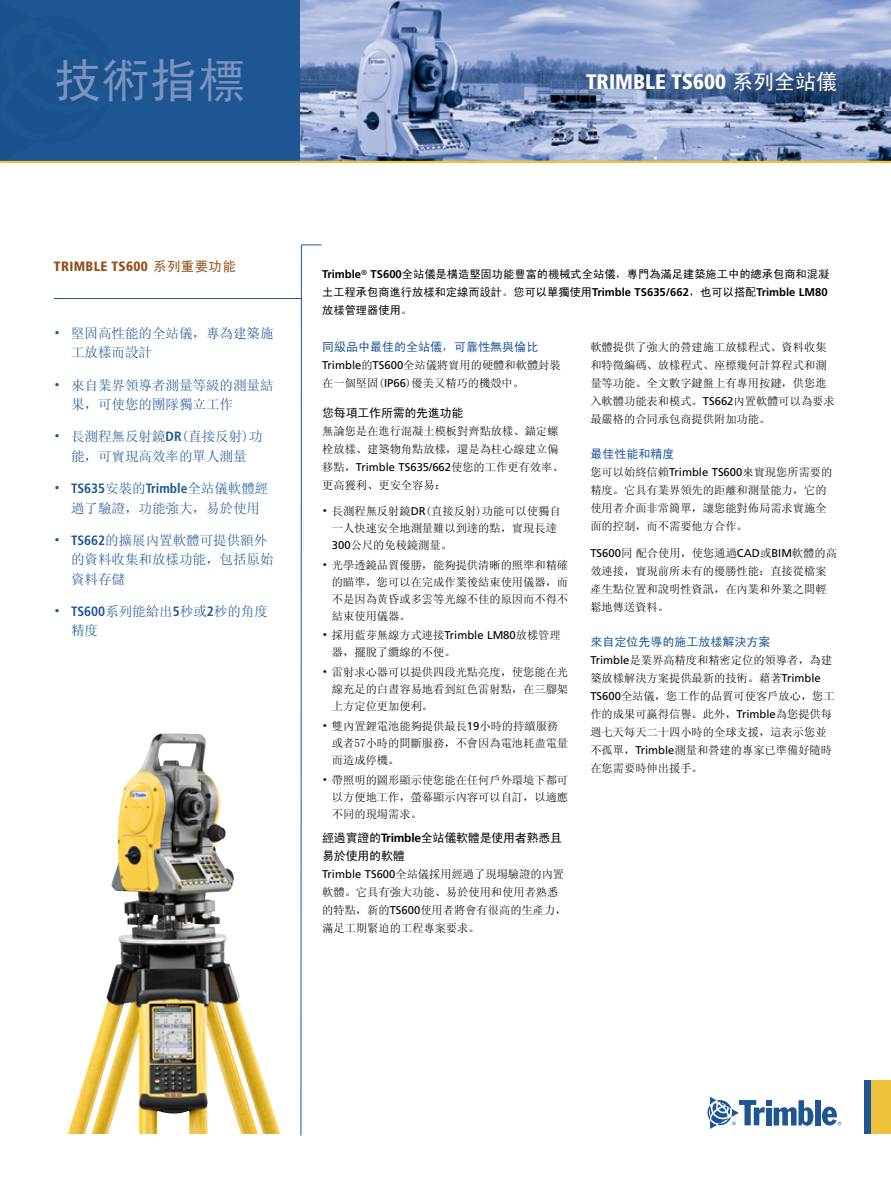
<style>
.page{position:relative;width:891px;height:1188px;background:#fff}
.page>*{position:absolute;margin:0;border:0;box-sizing:border-box;transform-origin:0 0}
.t1{font:48px "Sim Hei";color:#7d92be}
.t2{font:900 condensed 21px "Frutiger LT Std";color:#fff}
.t3{font:13.5px/19.5px "Sim Sun";color:#1d5693}
.t4{font:700 condensed 13.5px "Frutiger LT Std";color:#1d5693}
.t5{font:900 condensed 13.5px "Frutiger LT Std";letter-spacing:.025em;color:#944e1c}
.t6{font:12px/18px "Sim Hei";letter-spacing:-.02em;color:#000}
.t7{font:12px "Sim Hei";color:#1d5693}
.t8{font:11.25px/18px "Sim Sun";color:#000}
.t9{font:11.25px/18px "Sim Hei";color:#000}
.t10{font:11.25px "Frutiger LT Std";color:#000}
.s1{font-family:"Sim Hei";font-weight:400;font-stretch:normal}
.s2{font-family:"Frutiger LT Std";font-weight:700;font-stretch:condensed}
.s3{font-family:"Sim Sun";font-weight:400;font-stretch:normal}
.s4{font-family:"Frutiger LT Std";font-weight:700}
.s5{font-family:"Frutiger LT Std"}
.s6{font-family:"Sim Sun"}
</style>
<div class="page">
<div style="left:0;top:0;width:301px;height:161px;background:#1d5693"></div>
<svg style="left:300px;top:244px;width:22px;height:892px"></svg>
<hr style="left:54px;top:298px;width:247px;height:1px;background:#1d5693">
<div style="left:815px;top:1100px;width:5px;height:26px;background:#1d5693"></div>
<svg style="left:822px;top:1107px;width:19px;height:18px"></svg>
<svg style="left:708px;top:1097px;width:105px;height:32px"></svg>
<div style="left:864px;top:1080px;width:27px;height:54px;background:#efc33b"></div>
<div style="left:864px;top:1080px;width:7px;height:54px;background:#1d5693"></div>
<img style="left:68px;top:734px;width:212px;height:400px">
<img style="left:301px;top:0;width:590px;height:161px">
<hr style="left:0;top:161px;width:891px;height:2px;background:#efc33b">
<h1 class="t1" style="left:54px;top:56px;width:194px">技術指標</h1>
<h2 class="t2" style="left:586px;top:69px;width:252px">TRIMBLE TS600 <span class="s1">系列全站儀</span></h2>
<p class="t5" style="left:54px;top:258px;width:183px">TRIMBLE TS600 <span class="s1">系列重要功能</span></p>
<p class="t3" style="left:71px;top:323px;width:204px;text-indent:-17px">• 堅固高性能的全站儀，專為建築施工放樣而設計</p>
<p class="t3" style="left:71px;top:375px;width:204px;text-indent:-17px">• 來自業界領導者測量等級的測量結果，可使您的團隊獨立工作</p>
<p class="t3" style="left:54px;top:427px;width:210px;text-align:center">• 長測程無反射鏡<span class="s2">DR</span>(直接反射)功能，可實現高效率的單人測量</p>
<p class="t4" style="left:54px;top:480px;width:216px"><span class="s3">•</span> TS635<span class="s3">安裝的</span>Trimble<span class="s3">全站儀軟體經</span></p>
<p class="t3" style="left:71px;top:498px;width:191px">過了驗證，功能強大，易於使用</p>
<p class="t3" style="left:71px;top:530px;width:204px;text-indent:-17px">• <span class="s2">TS662</span>的擴展內置軟體可提供額外的資料收集和放樣功能，包括原始資料存儲</p>
<p class="t3" style="left:71px;top:601px;width:198px;text-indent:-17px">• <span class="s2">TS600</span>系列能給出<span class="s2">5</span>秒或<span class="s2">2</span>秒的角度精度</p>
<p class="t9" style="left:322px;top:265px;width:509px"><span class="s4">Trimble</span><sup>®</sup> <span class="s4">TS600</span>全站儀是構造堅固功能豐富的機械式全站儀，專門為滿足建築施工中的總承包商和混凝土工程承包商進行放樣和定線而設計。您可以單獨使用<span class="s4">Trimble TS635/662</span>，也可以搭配<span class="s4">Trimble LM80</span>放樣管理器使用。</p>
<p class="t7" style="left:322px;top:341px;width:217px">同級品中最佳的全站儀，可靠性無與倫比</p>
<p class="t8" style="left:322px;top:356px;width:240px"><span class="s5">Trimble</span>的<span class="s5">TS600</span>全站儀將實用的硬體和軟體封裝在一個堅固(<span class="s5">IP66</span>)優美又精巧的機殼中。</p>
<p class="t6" style="left:322px;top:404px;width:143px">您每項工作所需的先進功能</p>
<p class="t8" style="left:322px;top:422px;width:238px">無論您是在進行混凝土模板對齊點放樣、錨定螺栓放樣、建築物角點放樣，還是為柱心線建立偏</p>
<p class="t10" style="left:322px;top:461px;width:243px"><span class="s6">移點，</span>Trimble TS635/662<span class="s6">使您的工作更有效率、</span></p>
<p class="t8" style="left:322px;top:476px;width:125px">更高獲利、更安全容易：</p>
<p class="t8" style="left:332px;top:502px;width:230px;line-height:17px;text-indent:-10px">• 長測程無反射鏡<span class="s5">DR</span>(直接反射)功能可以使獨自一人快速安全地測量難以到達的點，實現長達<br><span class="s5">300</span>公尺的免稜鏡測量。</p>
<p class="t8" style="left:332px;top:556px;width:238px;line-height:17px;text-align:justify;text-indent:-10px">• 光學透鏡品質優勝，能夠提供清晰的照準和精確的瞄準，您可以在完成作業後結束使用儀器，而不是因為黃昏或多雲等光線不佳的原因而不得不結束使用儀器。</p>
<p class="t8" style="left:332px;top:627px;width:230px;line-height:17px;text-indent:-10px">• 採用藍芽無線方式連接<span class="s5">Trimble LM80</span>放樣管理器，擺脫了纜線的不便。</p>
<p class="t8" style="left:332px;top:664px;width:238px;line-height:17px;text-align:justify;text-indent:-10px">• 雷射求心器可以提供四段光點亮度，使您能在光線充足的白晝容易地看到紅色雷射點，在三腳架上方定位更加便利。</p>
<p class="t8" style="left:332px;top:718px;width:238px;line-height:17px;text-indent:-10px">• 雙內置鋰電池能夠提供最長<span class="s5">19</span>小時的持續服務或者57小時的間斷服務，不會因為電池耗盡電量而造成停機。</p>
<p class="t8" style="left:332px;top:771px;width:238px;line-height:17px;text-align:justify;text-indent:-10px">• 帶照明的圖形顯示使您能在任何戶外環境下都可以方便地工作，螢幕顯示內容可以自訂，以適應不同的現場需求。</p>
<p class="t6" style="left:322px;top:829px;width:242px">經過實證的<span class="s4">Trimble</span>全站儀軟體是使用者熟悉且易於使用的軟體</p>
<p class="t8" style="left:322px;top:865px;width:246px"><span class="s5">Trimble TS600</span>全站儀採用經過了現場驗證的內置軟體。它具有強大功能、易於使用和使用者熟悉的特點，新的<span class="s5">TS600</span>使用者將會有很高的生產力，滿足工期緊迫的工程專案要求。</p>
<p class="t8" style="left:590px;top:338px;width:246px">軟體提供了強大的營建施工放樣程式、資料收集和特徵編碼、放樣程式、座標幾何計算程式和測量等功能。全文數字鍵盤上有專用按鍵，供您進入軟體功能表和模式。<span class="s5">TS662</span>內置軟體可以為要求最嚴格的合同承包商提供附加功能。</p>
<p class="t7" style="left:590px;top:448px;width:85px">最佳性能和精度</p>
<p class="t8" style="left:590px;top:463px;width:244px">您可以始終信賴<span class="s5">Trimble TS600</span>來實現您所需要的精度。它具有業界領先的距離和測量能力，它的使用者介面非常簡單，讓您能對佈局需求實施全面的控制，而不需要他方合作。</p>
<p class="t8" style="left:590px;top:544px;width:248px"><span class="s5">TS600</span>同配合使用，使您通過<span class="s5">CAD</span>或<span class="s5">BIM</span>軟體的高效連接，實現前所未有的優勝性能：直接從檔案產生點位置和說明性資訊，在內業和外業之間輕鬆地傳送資料。</p>
<p class="t7" style="left:590px;top:635px;width:181px">來自定位先導的施工放樣解決方案</p>
<p class="t8" style="left:590px;top:651px;width:246px"><span class="s5">Trimble</span>是業界高精度和精密定位的領導者，為建築放樣解決方案提供最新的技術。藉著<span class="s5">Trimble<br>TS600</span>全站儀，您工作的品質可使客戶放心，您工作的成果可贏得信譽。此外，<span class="s5">Trimble</span>為您提供每週七天每天二十四小時的全球支援，這表示您並不孤單，<span class="s5">Trimble</span>測量和營建的專家已準備好隨時在您需要時伸出援手。</p>
</div>
